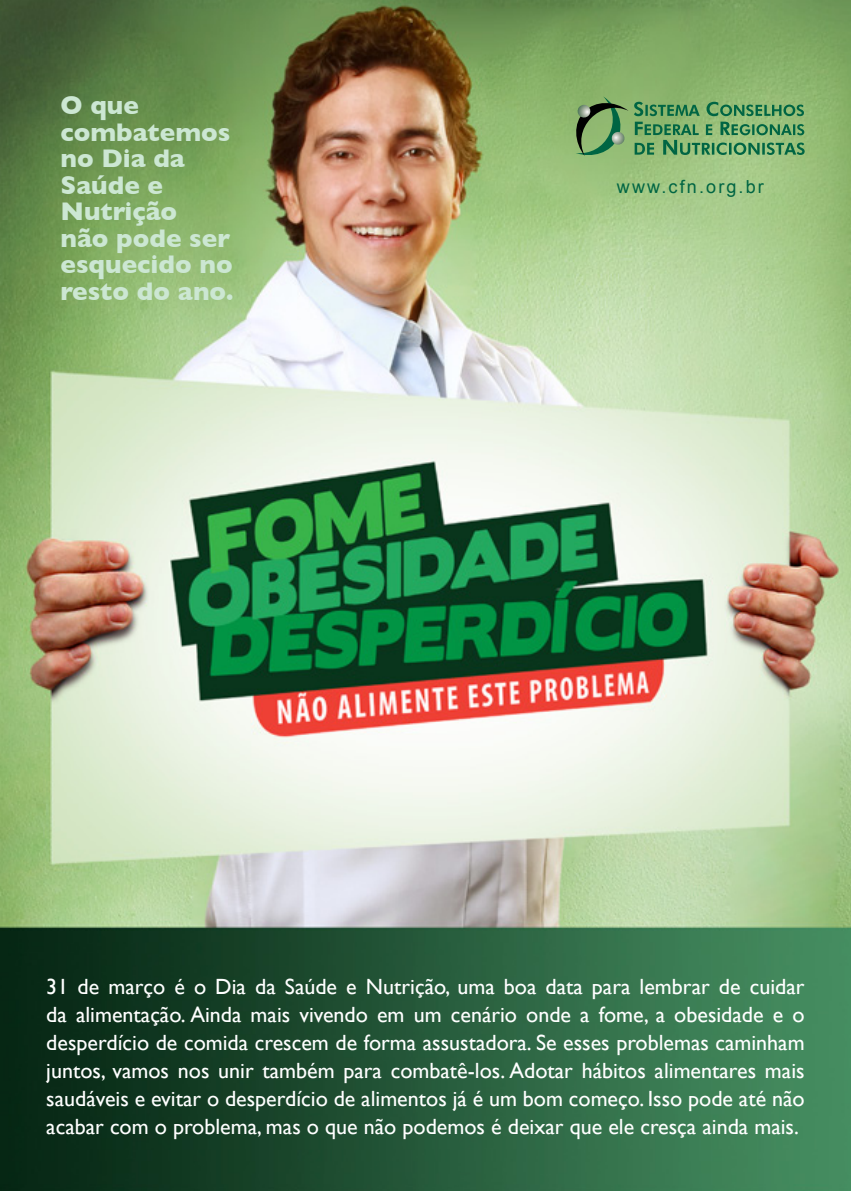
<style>
.page{position:relative;width:851px;height:1191px;background:#fff}
.page>*{position:absolute;margin:0;border:0;box-sizing:border-box;transform-origin:0 0}
.t1{font:700 26px/26.4px "Gill Sans";color:#cce7d3}
.t2{font:22px/28px "Gill Sans";color:#fff;text-align:justify}
.t3{font:18px "Arial";letter-spacing:.12em;color:#006543}
</style>
<div class="page">
<img style="left:0;top:0;width:850px;height:1191px">
<svg style="left:573px;top:96px;width:55px;height:63px;background:#6f9861"></svg>
<svg style="left:634px;top:102px;width:169px;height:14px;background:#5b9a61"></svg>
<svg style="left:634px;top:122px;width:170px;height:33px;background:#67a268"></svg>
<p class="t1" style="left:60px;top:92px;width:174px">O que combatemos no Dia da<br>Saúde e<br>Nutrição<br>não pode ser esquecido no resto do ano.</p>
<p class="t3" style="left:616px;top:174px;width:148px">www.cfn.org.br</p>
<p class="t2" style="left:46px;top:972px;width:759px">31 de março é o Dia da Saúde e Nutrição, uma boa data para lembrar de cuidar da alimentação. Ainda mais vivendo em um cenário onde a fome, a obesidade e o desperdício de comida crescem de forma assustadora. Se esses problemas caminham juntos, vamos nos unir também para combatê-los. Adotar hábitos alimentares mais saudáveis e evitar o desperdício de alimentos já é um bom começo. Isso pode até não acabar com o problema, mas o que não podemos é deixar que ele cresça ainda mais.</p>
</div>
